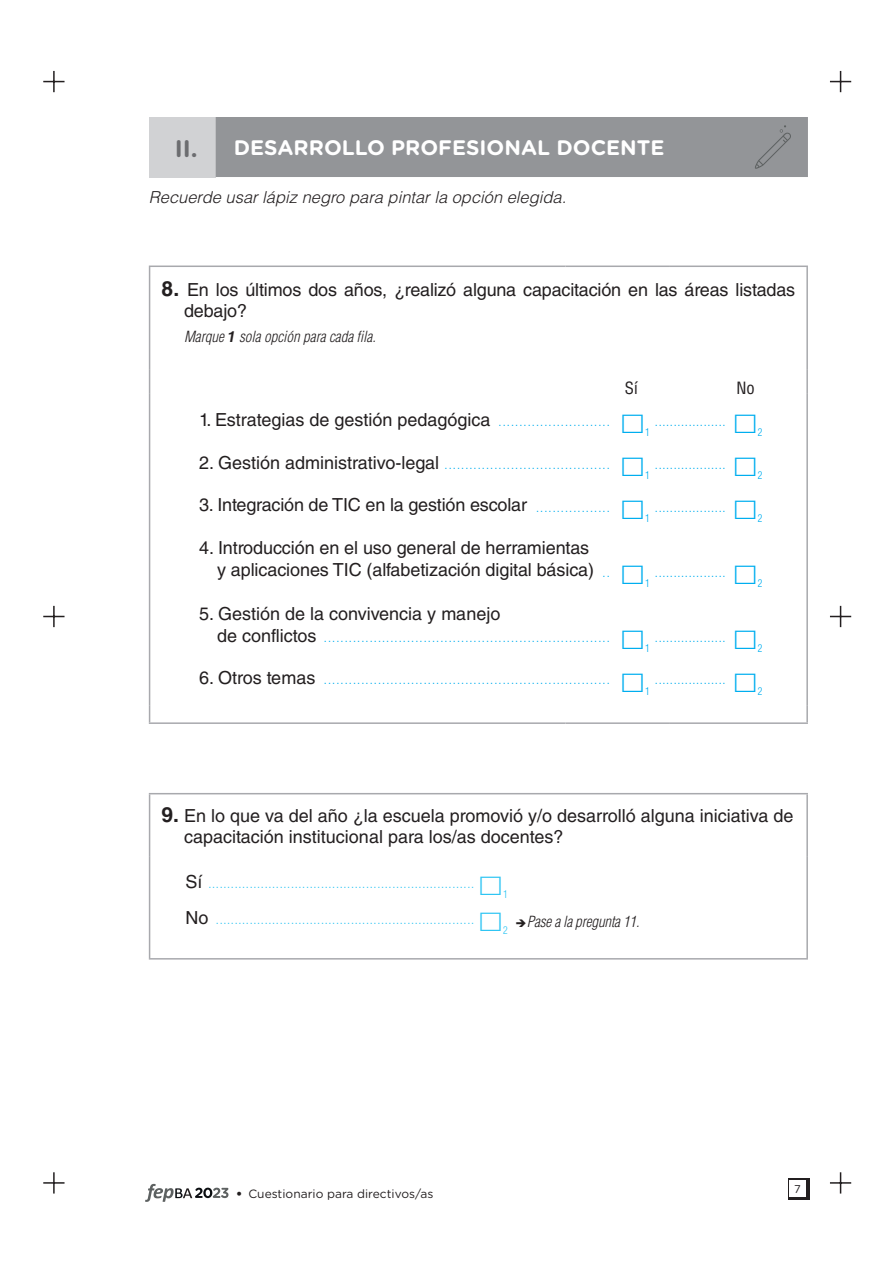
<style>
.page{position:relative;width:893px;height:1263px;background:#fff}
.page>*{position:absolute;margin:0;border:0;box-sizing:border-box;transform-origin:0 0}
.t1{font:700 21px "Gotham Rounded";color:#fff}
.t2{font:18px/21px "Helvetica LT Std";letter-spacing:-.005em;color:#231f20}
.t3{font:italic 300 16.5px "Helvetica LT Std";color:#231f20}
.t4{font:condensed 16.5px "Helvetica LT Std";color:#231f20}
.t5{font:italic 300 condensed 15px "Helvetica LT Std";color:#231f20}
.t6{font:300 13.5px "Helvetica LT Std";color:#00aeef}
.t7{font:300 13.5px "Helvetica LT Std";color:#30c5f3}
.t8{font:12px "Gotham Rounded";color:#231f20}
.t9{font:11.25px "Gotham Rounded";color:#231f20}
.t10{font:300 condensed 10.5px "Helvetica LT Std";color:#00aeef}
.t11{font:300 condensed 10.5px "Helvetica LT Std";color:#30c5f3}
.s1{font-size:24px;color:#6c6d70}
.s2{font-weight:700;font-size:21px}
.s3{font-weight:700;font-stretch:normal}
.s4{font-weight:300;font-size:13.5px;color:#00aeef}
.s5{font-weight:400;font-size:18px;color:#231f20}
.s6{font-family:"Helvetica LT Std";font-weight:700}
</style>
<div class="page">
<div style="left:789px;top:1178px;width:21px;height:21px;background:#231f20"></div>
<div style="left:789px;top:1180px;width:17px;height:17px;background:#fff"></div>
<hr style="left:53px;top:606px;width:2px;height:21px;background:#231f20">
<svg style="left:43px;top:616px;width:22px;height:1px"></svg>
<hr style="left:53px;top:71px;width:2px;height:21px;background:#231f20">
<svg style="left:43px;top:81px;width:22px;height:1px"></svg>
<svg style="left:830px;top:71px;width:21px;height:21px"></svg>
<svg style="left:840px;top:1172px;width:1px;height:21px"></svg>
<hr style="left:830px;top:1182px;width:21px;height:2px;background:#231f20">
<hr style="left:53px;top:1172px;width:2px;height:21px;background:#231f20">
<hr style="left:43px;top:1182px;width:22px;height:2px;background:#231f20">
<svg style="left:830px;top:606px;width:21px;height:21px"></svg>
<svg style="left:145px;top:1184px;width:83px;height:18px"></svg>
<div style="left:149px;top:117px;width:67px;height:60px;background:#d1d2d4"></div>
<div style="left:216px;top:117px;width:592px;height:60px;background:#939598"></div>
<hr style="left:149px;top:266px;width:416px;height:1px;background:#a8a9ad">
<hr style="left:149px;top:267px;width:1px;height:103px;background:#a8a9ad">
<hr style="left:566px;top:266px;width:103px;height:1px;background:#a8a9ad">
<hr style="left:669px;top:266px;width:139px;height:1px;background:#a8a9ad">
<hr style="left:806px;top:267px;width:2px;height:103px;background:#a8a9ad">
<svg style="left:149px;top:370px;width:1px;height:24px"></svg>
<hr style="left:806px;top:370px;width:2px;height:24px;background:#a8a9ad">
<hr style="left:149px;top:394px;width:1px;height:311px;background:#a8a9ad">
<hr style="left:806px;top:394px;width:2px;height:311px;background:#a8a9ad">
<svg style="left:149px;top:705px;width:1px;height:17px"></svg>
<svg style="left:806px;top:705px;width:2px;height:17px"></svg>
<hr style="left:149px;top:722px;width:416px;height:2px;background:#a8a9ad">
<hr style="left:566px;top:722px;width:103px;height:2px;background:#a8a9ad">
<hr style="left:669px;top:722px;width:139px;height:2px;background:#a8a9ad">
<svg style="left:150px;top:794px;width:656px;height:164px"></svg>
<hr style="left:149px;top:793px;width:659px;height:1px;background:#a8a9ad">
<hr style="left:149px;top:794px;width:1px;height:62px;background:#a8a9ad">
<hr style="left:806px;top:794px;width:2px;height:62px;background:#a8a9ad">
<hr style="left:149px;top:856px;width:1px;height:102px;background:#a8a9ad">
<hr style="left:806px;top:856px;width:2px;height:102px;background:#a8a9ad">
<hr style="left:149px;top:958px;width:659px;height:1px;background:#a8a9ad">
<svg style="left:480px;top:876px;width:21px;height:19px"></svg>
<svg style="left:480px;top:912px;width:21px;height:19px"></svg>
<p class="t1" style="left:175px;top:133px;width:491px"><span class="s1">II.</span> DESARROLLO PROFESIONAL DOCENTE</p>
<p class="t3" style="left:149px;top:186px;width:419px">Recuerde usar lápiz negro para pintar la opción elegida.</p>
<p class="t2" style="left:184px;top:279px;width:613px;text-indent:-23px"><span class="s2">8.</span> En los últimos dos años, ¿realizó alguna capacitación en las áreas listadas debajo?</p>
<p class="t5" style="left:184px;top:327px;width:193px">Marque <span class="s3">1</span> sola opción para cada fila.</p>
<p class="t4" style="left:625px;top:377px;width:14px">Sí</p>
<p class="t4" style="left:736px;top:377px;width:20px">No</p>
<p class="t2" style="left:199px;top:409px;width:413px">1. Estrategias de gestión pedagógica <span class="s4">...........................</span></p>
<p class="t10" style="left:645px;top:426px;width:6px">1</p>
<p class="t6" style="left:655px;top:412px;width:73px">...................</p>
<p class="t10" style="left:758px;top:426px;width:6px">2</p>
<p class="t6" style="left:199px;top:455px;width:413px"><span class="s5">2. Gestión administrativo-legal</span> ........................................</p>
<p class="t2" style="left:199px;top:494px;width:413px">3. Integración de TIC en la gestión escolar <span class="s4">..................</span></p>
<p class="t2" style="left:217px;top:537px;width:395px;line-height:21.6px;text-indent:-18px">4. Introducción en el uso general de herramientas<br>y aplicaciones TIC (alfabetización digital básica) <span class="s4">..</span></p>
<p class="t2" style="left:199px;top:603px;width:303px">5. Gestión de la convivencia y manejo</p>
<p class="t6" style="left:217px;top:628px;width:395px"><span class="s5">de conflictos</span> .....................................................................</p>
<p class="t6" style="left:199px;top:671px;width:413px"><span class="s5">6. Otros temas</span> .....................................................................</p>
<p class="t6" style="left:655px;top:455px;width:73px">...................</p>
<p class="t10" style="left:645px;top:469px;width:6px">1</p>
<p class="t10" style="left:758px;top:469px;width:6px">2</p>
<p class="t6" style="left:655px;top:499px;width:73px">...................</p>
<p class="t10" style="left:645px;top:512px;width:6px">1</p>
<p class="t10" style="left:758px;top:512px;width:6px">2</p>
<p class="t6" style="left:655px;top:563px;width:73px">...................</p>
<p class="t10" style="left:645px;top:577px;width:6px">1</p>
<p class="t10" style="left:758px;top:577px;width:6px">2</p>
<p class="t6" style="left:655px;top:628px;width:73px">...................</p>
<p class="t10" style="left:645px;top:642px;width:6px">1</p>
<p class="t10" style="left:758px;top:642px;width:6px">2</p>
<p class="t6" style="left:655px;top:671px;width:73px">...................</p>
<p class="t10" style="left:645px;top:684px;width:6px">1</p>
<p class="t10" style="left:758px;top:684px;width:6px">2</p>
<p class="t2" style="left:184px;top:805px;width:611px;text-indent:-22px"><span class="s2">9.</span> En lo que va del año ¿la escuela promovió y/o desarrolló alguna iniciativa de capacitación institucional para los/as docentes?</p>
<p class="t7" style="left:186px;top:874px;width:290px"><span class="s5">Sí</span> .......................................................................</p>
<p class="t11" style="left:503px;top:888px;width:6px">1</p>
<p class="t7" style="left:186px;top:910px;width:290px"><span class="s5">No</span> .....................................................................</p>
<p class="t11" style="left:503px;top:924px;width:6px">2</p>
<p class="t5" style="left:516px;top:912px;width:125px">➔Pase a la pregunta 11.</p>
<p class="t8" style="left:237px;top:1185px;width:198px"><span class="s6">•</span> Cuestionario para directivos/as</p>
<p class="t9" style="left:794px;top:1181px;width:8px">7</p>
</div>
